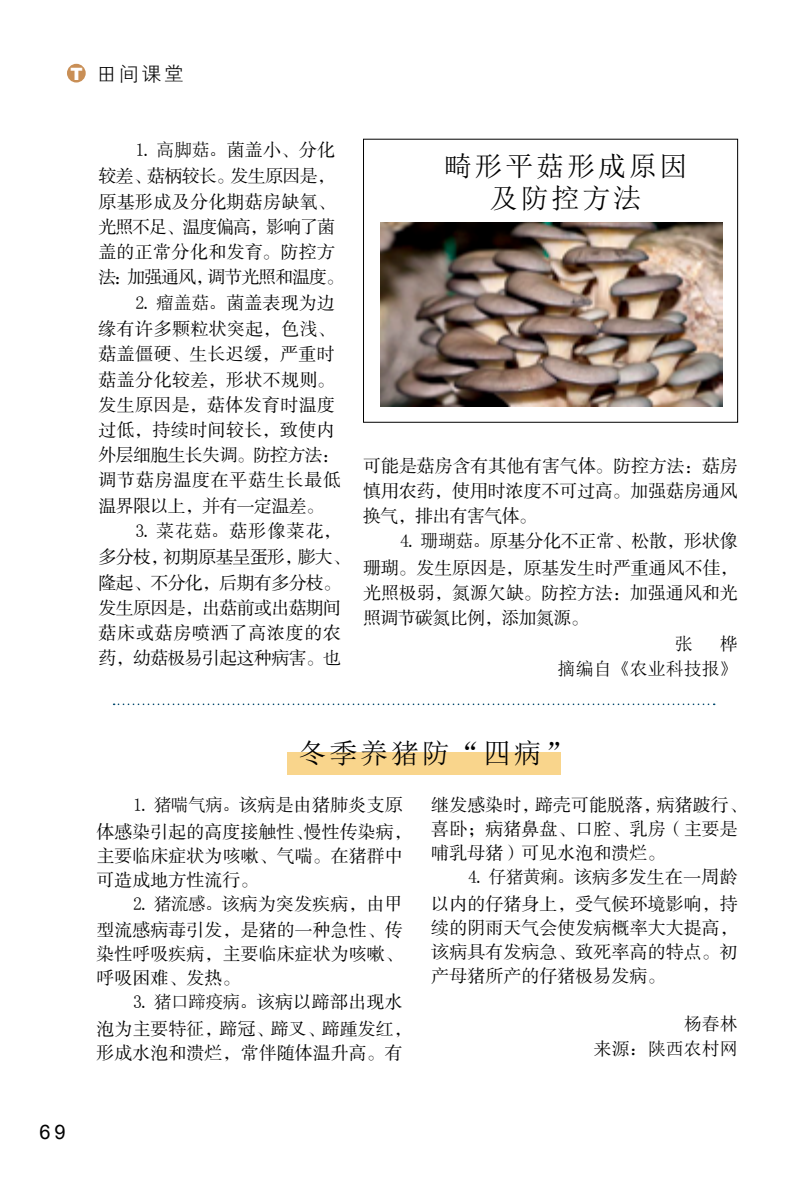
<style>
.page{position:relative;width:806px;height:1191px;background:#fff}
.page>*{position:absolute;margin:0;border:0;box-sizing:border-box;transform-origin:0 0}
.t1{font:28px/32px "Sim Sun";letter-spacing:.1em;color:#000;text-align:center}
.t2{font:20px "FZXH1 JW GB1 0";color:#000}
.t3{font:20px "Arial";color:#000}
.t4{font:18px/24px "FZSSK GBK1 0";color:#000}
.t5{font:18px/25.2px "FZSSK GBK1 0";letter-spacing:-.04em;color:#000}
.t6{font:18px/25.2px "FZSSK GBK1 0";letter-spacing:.02em;color:#000}
.t7{font:18px/25px "Sim Sun";color:#000;text-align:right}
.s1{font-family:"Arial";font-weight:900;font-size:17px;color:#fff}
.s2{font-family:"FZSSK GBK1 0"}
.s3{font-family:"Sim Sun"}
</style>
<div class="page">
<div style="left:67px;top:64px;width:19px;height:18px;background:#c98f56;border-radius:50%"></div>
<div style="left:287px;top:752px;width:274px;height:22px;background:#f9d58c"></div>
<svg style="left:113px;top:703px;width:601px;height:2px"></svg>
<img style="left:380px;top:222px;width:341px;height:185px">
<p class="t2" style="left:70px;top:63px;width:115px"><span class="s1">T</span> 田间课堂</p>
<p class="t7" style="left:135px;top:137px;width:201px">1. 高脚菇。<span class="s2">菌盖小、分化</span></p>
<p class="t5" style="left:98px;top:165px;width:247px">较差、菇柄较长。发生原因是，原基形成及分化期菇房缺氧、光照不足、温度偏高，影响了菌盖的正常分化和发育。防控方法：加强通风，调节光照和温度。</p>
<p class="t7" style="left:135px;top:289px;width:201px">2. 瘤盖菇。<span class="s2">菌盖表现为边</span></p>
<p class="t6" style="left:98px;top:317px;width:244px">缘有许多颗粒状突起，色浅、菇盖僵硬、生长迟缓，严重时菇盖分化较差，形状不规则。发生原因是，菇体发育时温度过低，持续时间较长，致使内外层细胞生长失调。防控方法：调节菇房温度在平菇生长最低温界限以上，并有一定温差。</p>
<p class="t7" style="left:135px;top:518px;width:207px">3. 菜花菇。<span class="s2">菇形像菜花，</span></p>
<p class="t5" style="left:98px;top:545px;width:253px">多分枝，初期原基呈蛋形，膨大、隆起、不分化，后期有多分枝。发生原因是，出菇前或出菇期间菇床或菇房喷洒了高浓度的农药，幼菇极易引起这种病害。也</p>
<h1 class="t1" style="left:443px;top:150px;width:245px">畸形平菇形成原因及防控方法</h1>
<p class="t4" style="left:363px;top:454px;width:376px;line-height:25.2px;text-align:justify">可能是菇房含有其他有害气体。防控方法：菇房慎用农药，使用时浓度不可过高。加强菇房通风换气，排出有害气体。</p>
<p class="t4" style="left:363px;top:529px;width:376px;line-height:25.6px;text-align:justify;text-indent:37px"><span class="s3">4. 珊瑚菇。</span>原基分化不正常、松散，形状像珊瑚。发生原因是，原基发生时严重通风不佳，光照极弱，氮源欠缺。防控方法：加强通风和光照调节碳氮比例，添加氮源。</p>
<p class="t7" style="left:674px;top:630px;width:19px">张</p>
<p class="t7" style="left:557px;top:630px;width:181px">桦<br>摘编自《农业科技报》</p>
<h1 class="t1" style="left:298px;top:737px;width:275px">冬季养猪防“四病”</h1>
<p class="t3" style="left:39px;top:1118px;width:28px">69</p>
<p class="t4" style="left:96px;top:792px;width:317px;line-height:26.6px;text-indent:37px"><span class="s3">1. 猪喘气病。</span>该病是由猪肺炎支原体感染引起的高度接触性、慢性传染病，</p>
<p class="t4" style="left:96px;top:844px;width:308px">主要临床症状为咳嗽、气喘。在猪群中可造成地方性流行。</p>
<p class="t4" style="left:96px;top:891px;width:308px;line-height:26.6px;text-align:right"><span class="s3">2. 猪流感。</span>该病为突发疾病，由甲<br>型流感病毒引发，是猪的一种急性、传</p>
<p class="t4" style="left:96px;top:943px;width:308px">染性呼吸疾病，主要临床症状为咳嗽、呼吸困难、发热。</p>
<p class="t7" style="left:133px;top:989px;width:271px">3. 猪口蹄疫病。<span class="s2">该病以蹄部出现水</span></p>
<p class="t4" style="left:96px;top:1017px;width:317px">泡为主要特征，蹄冠、蹄叉、蹄踵发红，形成水泡和溃烂，常伴随体温升高。有</p>
<p class="t4" style="left:431px;top:793px;width:317px">继发感染时，蹄壳可能脱落，病猪跛行、喜卧；病猪鼻盘、口腔、乳房（主要是哺乳母猪）可见水泡和溃烂。</p>
<p class="t4" style="left:431px;top:864px;width:308px;line-height:26.6px;text-align:right"><span class="s3">4. 仔猪黄痢。</span>该病多发生在一周龄<br>以内的仔猪身上，受气候环境影响，持</p>
<p class="t4" style="left:431px;top:916px;width:308px;text-align:justify">续的阴雨天气会使发病概率大大提高，该病具有发病急、致死率高的特点。初产母猪所产的仔猪极易发病。</p>
<p class="t7" style="left:593px;top:1010px;width:145px">杨春林<br>来源：陕西农村网</p>
</div>
